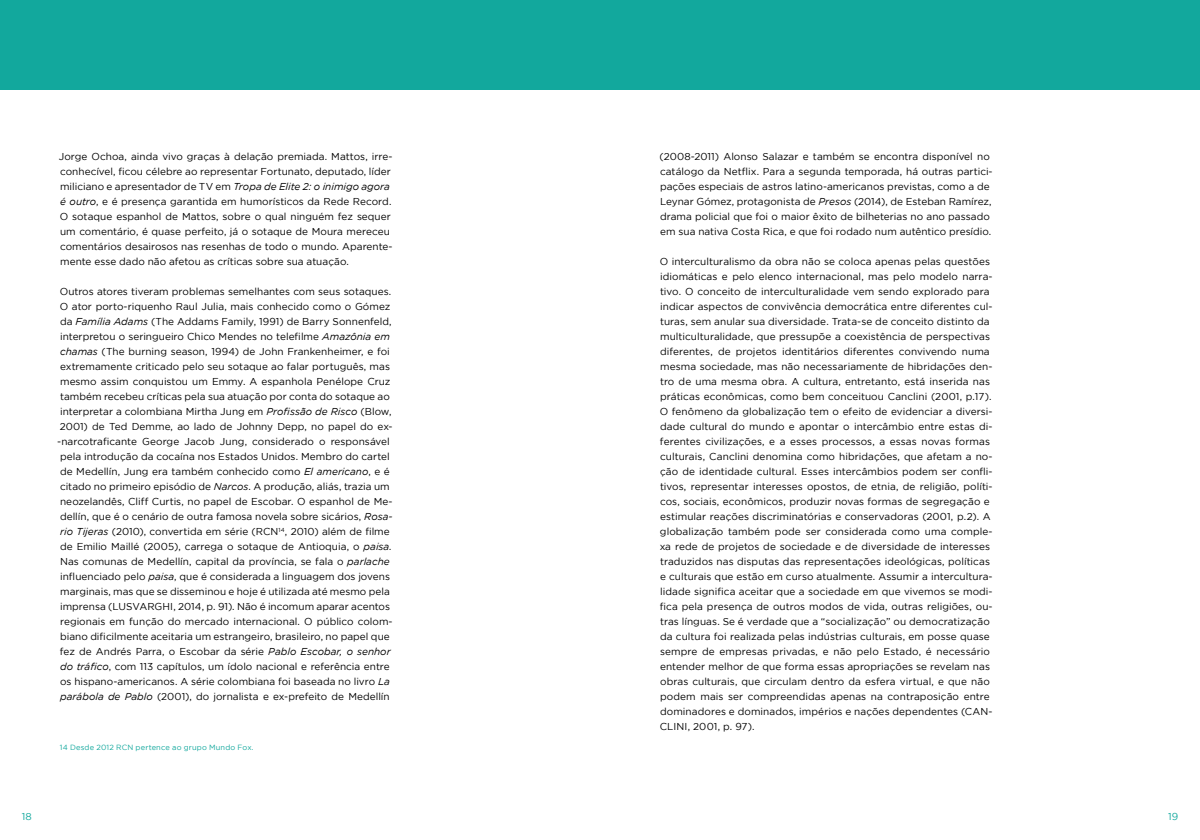
<style>
.page{position:relative;width:1200px;height:840px;background:#fff}
.page>*{position:absolute;margin:0;border:0;box-sizing:border-box;transform-origin:0 0}
.t1{font:10px/15px "Gotham";letter-spacing:.005em;color:#000}
.t2{font:10px "Gotham";color:#12a89d}
.t3{font:7.5px "Gotham";letter-spacing:.02em;color:#12a89d}
.s1{font-style:italic}
</style>
<div class="page">
<div style="left:0;top:0;width:600px;height:90px;background:#12a89d"></div>
<div style="left:600px;top:0;width:600px;height:90px;background:#12a89d"></div>
<p class="t1" style="left:59px;top:149px;width:335px">Jorge Ochoa, ainda vivo graças à delação premiada. Mattos, irre&shy;conhecível, ficou célebre ao representar Fortunato, deputado, líder miliciano e apresentador de TV em <span class="s1">Tropa de Elite 2: o inimigo agora é outro</span>, e é presença garantida em humorísticos da Rede Record.<br>O sotaque espanhol de Mattos, sobre o qual ninguém fez sequer um comentário, é quase perfeito, já o sotaque de Moura mereceu comentários desairosos nas resenhas de todo o mundo. Aparente&shy;mente esse dado não afetou as críticas sobre sua atuação.</p>
<p class="t1" style="left:57px;top:284px;width:337px">Outros atores tiveram problemas semelhantes com seus sotaques.<br>O ator porto-riquenho Raul Julia, mais conhecido como o Gómez da <span class="s1">Família Adams</span> (The Addams Family, 1991) de Barry Sonnenfeld, interpretou o seringueiro Chico Mendes no telefilme <span class="s1">Amazônia em chamas</span> (The burning season, 1994) de John Frankenheimer, e foi extremamente criticado pelo seu sotaque ao falar português, mas mesmo assim conquistou um Emmy. A espanhola Penélope Cruz também recebeu críticas pela sua atuação por conta do sotaque ao interpretar a colombiana Mirtha Jung em <span class="s1">Profissão de Risco</span> (Blow, 2001) de Ted Demme, ao lado de Johnny Depp, no papel do ex--narcotraficante George Jacob Jung, considerado o responsável pela introdução da cocaína nos Estados Unidos. Membro do cartel de Medellín, Jung era também conhecido como <span class="s1">El americano</span>, e é citado no primeiro episódio de <span class="s1">Narcos</span>. A produção, aliás, trazia um neozelandês, Cliff Curtis, no papel de Escobar. O espanhol de Me&shy;dellín, que é o cenário de outra famosa novela sobre sicários, <span class="s1">Rosa&shy;rio Tijeras</span> (2010), convertida em série (RCN<sup>14</sup>, 2010) além de filme de Emilio Maillé (2005), carrega o sotaque de Antioquia, o <span class="s1">paisa.<br></span>Nas comunas de Medellín, capital da província, se fala o <span class="s1">parlache </span>influenciado pelo <span class="s1">paisa</span>, que é considerada a linguagem dos jovens marginais, mas que se disseminou e hoje é utilizada até mesmo pela imprensa (LUSVARGHI, 2014, p. 91). Não é incomum aparar acentos regionais em função do mercado internacional. O público colom&shy;biano dificilmente aceitaria um estrangeiro, brasileiro, no papel que fez de Andrés Parra, o Escobar da série <span class="s1">Pablo Escobar, o senhor do tráfico</span>, com 113 capítulos, um ídolo nacional e referência entre os hispano-americanos. A série colombiana foi baseada no livro <span class="s1">La parábola de Pablo</span> (2001), do jornalista e ex-prefeito de Medellín</p>
<p class="t3" style="left:60px;top:743px;width:195px">14 Desde 2012 RCN pertence ao grupo Mundo Fox.</p>
<p class="t1" style="left:660px;top:149px;width:335px">(2008-2011) Alonso Salazar e também se encontra disponível no catálogo da Netflix. Para a segunda temporada, há outras partici&shy;pações especiais de astros latino-americanos previstas, como a de Leynar Gómez, protagonista de <span class="s1">Presos</span> (2014), de Esteban Ramírez, drama policial que foi o maior êxito de bilheterias no ano passado em sua nativa Costa Rica, e que foi rodado num autêntico presídio.</p>
<p class="t1" style="left:660px;top:254px;width:335px">O interculturalismo da obra não se coloca apenas pelas questões idiomáticas e pelo elenco internacional, mas pelo modelo narra&shy;tivo. O conceito de interculturalidade vem sendo explorado para indicar aspectos de convivência democrática entre diferentes cul&shy;turas, sem anular sua diversidade. Trata-se de conceito distinto da multiculturalidade, que pressupõe a coexistência de perspectivas diferentes, de projetos identitários diferentes convivendo numa mesma sociedade, mas não necessariamente de hibridações den&shy;tro de uma mesma obra. A cultura, entretanto, está inserida nas práticas econômicas, como bem conceituou Canclini (2001, p.17).<br>O fenômeno da globalização tem o efeito de evidenciar a diversi&shy;dade cultural do mundo e apontar o intercâmbio entre estas di&shy;ferentes civilizações, e a esses processos, a essas novas formas culturais, Canclini denomina como hibridações, que afetam a no&shy;ção de identidade cultural. Esses intercâmbios podem ser confli&shy;tivos, representar interesses opostos, de etnia, de religião, políti&shy;cos, sociais, econômicos, produzir novas formas de segregação e estimular reações discriminatórias e conservadoras (2001, p.2). A globalização também pode ser considerada como uma comple&shy;xa rede de projetos de sociedade e de diversidade de interesses traduzidos nas disputas das representações ideológicas, políticas e culturais que estão em curso atualmente. Assumir a intercultura&shy;lidade significa aceitar que a sociedade em que vivemos se modi&shy;fica pela presença de outros modos de vida, outras religiões, ou&shy;tras línguas. Se é verdade que a “socialização” ou democratização da cultura foi realizada pelas indústrias culturais, em posse quase sempre de empresas privadas, e não pelo Estado, é necessário entender melhor de que forma essas apropriações se revelam nas obras culturais, que circulam dentro da esfera virtual, e que não podem mais ser compreendidas apenas na contraposição entre dominadores e dominados, impérios e nações dependentes (CAN-CLINI, 2001, p. 97).</p>
<p class="t2" style="left:22px;top:811px;width:12px">18</p>
<p class="t2" style="left:1168px;top:811px;width:12px">19</p>
</div>
